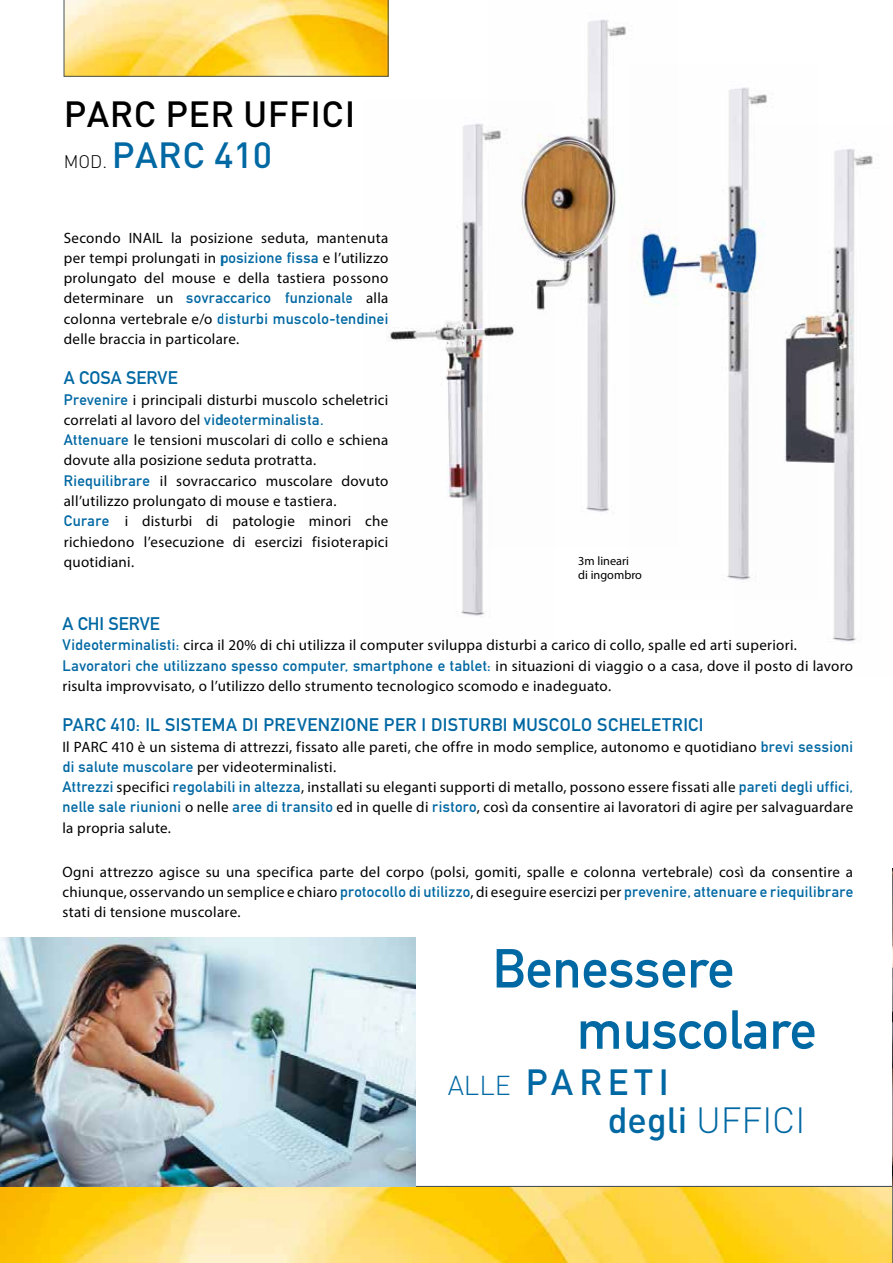
<style>
.page{position:relative;width:893px;height:1263px;background:#fff}
.page>*{position:absolute;margin:0;border:0;box-sizing:border-box;transform-origin:0 0}
.t1{font:700 54px "DIN Alternate";color:#0068a3}
.t2{font:500 36px "DIN Pro";letter-spacing:.01em;color:#000}
.t3{font:500 36px "DIN Pro";letter-spacing:.01em;color:#0068a3}
.t4{font:300 36px "DIN Pro";color:#0068a3}
.t5{font:700 36px "DIN Alternate";letter-spacing:.18em;color:#0068a3}
.t6{font:700 18px "DIN Alternate";letter-spacing:.015em;color:#0068a3}
.t7{font:15px/20.2px "Myriad Pro";letter-spacing:.02em;color:#000;text-align:justify}
.t8{font:700 15px/20.2px "DIN Alternate";letter-spacing:.025em;color:#0068a3}
.t9{font:12.3px/14.7px "Myriad Pro";color:#000}
.s1{font-weight:300;font-size:18px;color:#000}
.s2{font-family:"DIN Alternate";font-weight:700;color:#0068a3}
.s3{font-family:"Myriad Pro";font-weight:400;color:#000}
.s4{font-family:"DIN Pro";font-weight:300;font-size:27px}
.s5{font-weight:500}
</style>
<div class="page">
<svg style="left:0;top:1187px;width:892px;height:76px;background:#fdd64f"></svg>
<hr style="left:0;top:1186px;width:893px;height:1px;background:#485156">
<svg style="left:64px;top:0;width:324px;height:77px;background:#f9d86c"></svg>
<img style="left:0;top:938px;width:416px;height:248px">
<svg style="left:892px;top:1186px;width:1px;height:77px"></svg>
<img style="left:388px;top:123px;width:102px;height:493px">
<img style="left:677px;top:87px;width:90px;height:492px">
<img style="left:489px;top:19px;width:188px;height:527px">
<img style="left:735px;top:125px;width:144px;height:517px">
<img style="left:892px;top:868px;width:1px;height:318px">
<h2 class="t2" style="left:64px;top:91px;width:293px">PARC PER UFFICI</h2>
<h2 class="t3" style="left:64px;top:132px;width:210px"><span class="s1">MOD.</span> PARC 410</h2>
<p class="t7" style="left:64px;top:227px;width:326px">Secondo INAIL la posizione seduta, mantenuta per tempi prolungati in <span class="s2">posizione fissa</span> e l’utilizzo prolungato del mouse e della tastiera possono</p>
<p class="t8" style="left:64px;top:287px;width:326px"><span class="s3">determinare un</span> sovraccarico funzionale <span class="s3">alla colonna vertebrale e/o</span> disturbi muscolo-tendinei</p>
<p class="t7" style="left:64px;top:329px;width:177px">delle braccia in particolare.</p>
<p class="t6" style="left:64px;top:364px;width:115px">A COSA SERVE</p>
<p class="t7" style="left:64px;top:389px;width:326px;text-align:left"><span class="s2">Prevenire</span> i principali disturbi muscolo scheletrici correlati al lavoro del <span class="s2">videoterminalista.<br>Attenuare</span> le tensioni muscolari di collo e schiena dovute alla posizione seduta protratta.<br><span class="s2">Riequilibrare</span> il sovraccarico muscolare dovuto all’utilizzo prolungato di mouse e tastiera.<br><span class="s2">Curare</span> i disturbi di patologie minori che richiedono l’esecuzione di esercizi fisioterapici quotidiani.</p>
<p class="t9" style="left:578px;top:553px;width:65px">3m lineari di ingombro</p>
<p class="t6" style="left:62px;top:610px;width:99px">A CHI SERVE</p>
<p class="t7" style="left:62px;top:635px;width:736px"><span class="s2">Videoterminalisti:</span> circa il 20% di chi utilizza il computer sviluppa disturbi a carico di collo, spalle ed arti superiori.</p>
<p class="t8" style="left:62px;top:654px;width:792px">Lavoratori che utilizzano spesso computer, smartphone e tablet: <span class="s3">in situazioni di viaggio o a casa, dove il posto di lavoro</span></p>
<p class="t7" style="left:62px;top:675px;width:550px">risulta improvvisato, o l’utilizzo dello strumento tecnologico scomodo e inadeguato.</p>
<p class="t6" style="left:62px;top:711px;width:642px">PARC 410: IL SISTEMA DI PREVENZIONE PER I DISTURBI MUSCOLO SCHELETRICI</p>
<p class="t7" style="left:62px;top:736px;width:792px;text-align:left">Il PARC 410 è un sistema di attrezzi, fissato alle pareti, che offre in modo semplice, autonomo e quotidiano <span class="s2">brevi sessioni di salute muscolare</span> per videoterminalisti.<br><span class="s2">Attrezzi</span> specifici <span class="s2">regolabili in altezza</span>, installati su eleganti supporti di metallo, possono essere fissati alle <span class="s2">pareti degli uffici, nelle sale riunioni</span> o nelle <span class="s2">aree di transito</span> ed in quelle di <span class="s2">ristoro</span>, così da consentire ai lavoratori di agire per salvaguardare la propria salute.</p>
<p class="t7" style="left:62px;top:861px;width:792px">Ogni attrezzo agisce su una specifica parte del corpo (polsi, gomiti, spalle e colonna vertebrale) così da consentire a chiunque, osservando un semplice e chiaro <span class="s2">protocollo di utilizzo</span>, di eseguire esercizi per <span class="s2">prevenire, attenuare e riequilibrare </span>stati di tensione muscolare.</p>
<h1 class="t1" style="left:493px;top:927px;width:243px">Benessere</h1>
<h1 class="t1" style="left:577px;top:989px;width:241px">muscolare</h1>
<h2 class="t5" style="left:448px;top:1054px;width:222px"><span class="s4">ALLE</span> PARETI</h2>
<h2 class="t4" style="left:608px;top:1098px;width:199px"><span class="s5">degli</span> UFFICI</h2>
</div>
